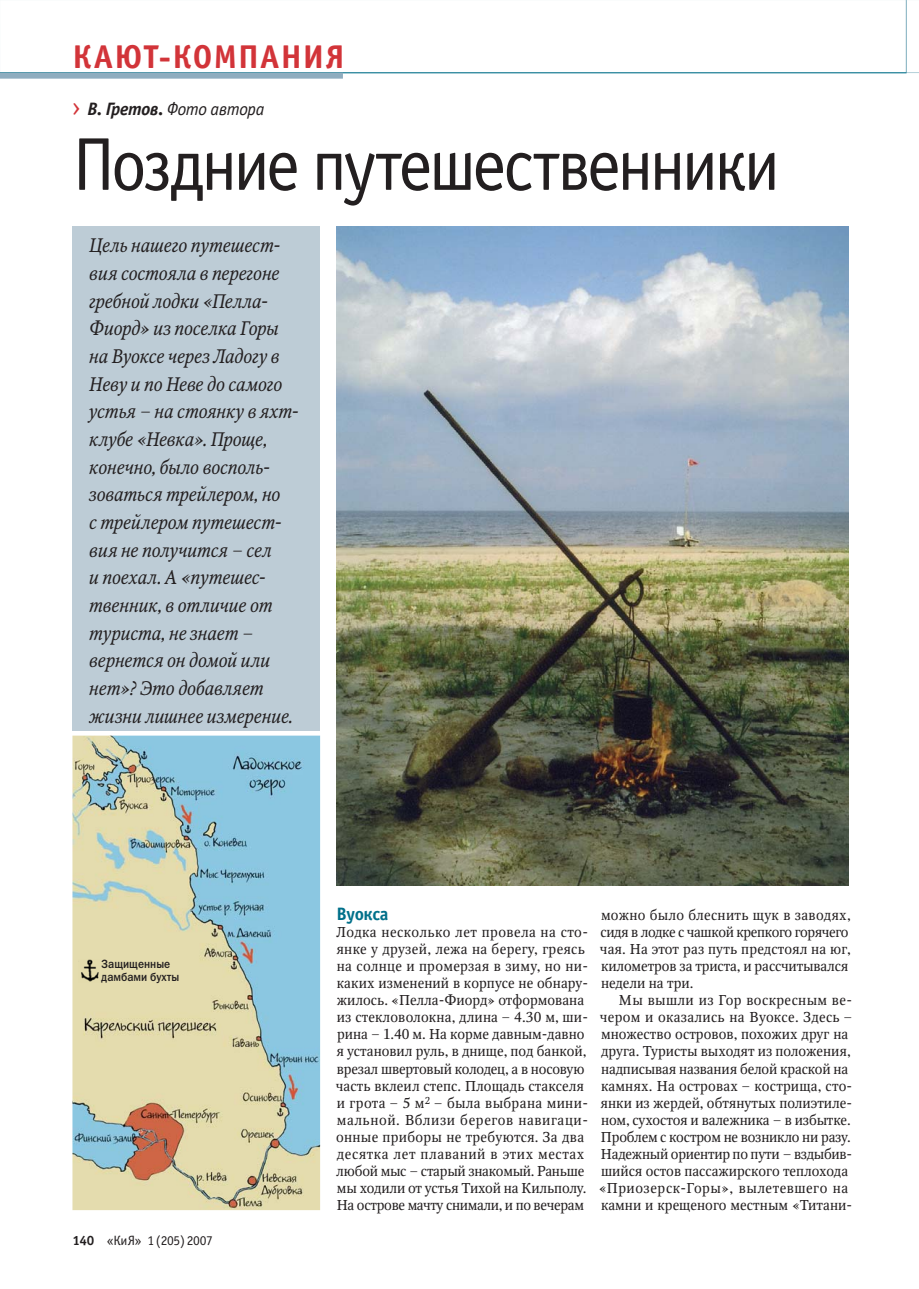
<style>
.page{position:relative;width:919px;height:1289px;background:#fff}
.page>*{position:absolute;margin:0;border:0;box-sizing:border-box;transform-origin:0 0}
.t1{font:75px "Officina Sans C";letter-spacing:-.05em;color:#231f20;scale:.95 1}
.t2{font:700 33px "Officina Sans C";letter-spacing:.04em;color:#d23439}
.t3{font:italic 19.5px/27.6px "Octava C";letter-spacing:-.01em;color:#231f20;scale:.95 1}
.t4{font:italic 18px "Officina Sans C";letter-spacing:-.025em;color:#231f20}
.t5{font:700 18px "Officina Sans C";letter-spacing:-.025em;color:#00708a}
.t6{font:14.25px/17.1px "Octava C";color:#231f20}
.t7{font:13.5px "Officina Sans C";letter-spacing:-.025em;color:#231f20}
.t8{font:12px/12.8px "Franklin Gothic Medium C";color:#231f20;scale:.9 1}
.s1{font-weight:700}
</style>
<div class="page">
<img style="left:336px;top:227px;width:512px;height:658px">
<div style="left:72px;top:227px;width:248px;height:504px;background:#bdccd6"></div>
<img style="left:72px;top:735px;width:248px;height:475px">
<img style="left:78px;top:959px;width:21px;height:23px">
<svg style="left:0;top:0;width:906px;height:73px"></svg>
<svg style="left:906px;top:0;width:12px;height:73px"></svg>
<hr style="left:0;top:73px;width:906px;height:1px;background:#00708a">
<div style="left:0;top:73px;width:343px;height:6px;background:#8fadbf"></div>
<h2 class="t2" style="left:72px;top:45px;width:273px">КАЮТ-КОМПАНИЯ</h2>
<p class="t4" style="left:87px;top:103px;width:178px"><span class="s1">В. Гретов.</span> Фото автора</p>
<h1 class="t1" style="left:72px;top:137px;width:746px">Поздние путешественники</h1>
<p class="t3" style="left:89px;top:234px;width:222px">Цель нашего путешест&shy;вия состояла в перегоне гребной лодки «Пелла-<br>Фиорд» из поселка Горы на Вуоксе через Ладогу в<br>Неву и по Неве до самого устья – на стоянку в яхт&shy;клубе «Невка». Проще, конечно, было восполь&shy;зоваться трейлером, но<br>с трейлером путешест&shy;вия не получится – сел<br>и поехал. А «путешес&shy;твенник, в отличие от туриста, не знает – вернется он домой или нет»? Это добавляет жизни лишнее измерение.</p>
<p class="t8" style="left:101px;top:958px;width:88px">Защищенные дамбами бухты</p>
<p class="t7" style="left:72px;top:1234px;width:142px"><span class="s1">140</span> «КиЯ» 1 (205) 2007</p>
<p class="t5" style="left:336px;top:907px;width:54px">Вуокса</p>
<p class="t6" style="left:336px;top:924px;width:254px">Лодка несколько лет провела на сто&shy;янке у друзей, лежа на берегу, греясь на солнце и промерзая в зиму, но ни&shy;каких изменений в корпусе не обнару&shy;жилось. «Пелла-Фиорд» отформована из стекловолокна, длина – 4.30 м, ши&shy;рина – 1.40 м. На корме давным-давно я установил руль, в днище, под банкой, врезал швертовый колодец, а в носовую часть вклеил степс. Площадь стакселя и грота – 5 м<sup>2</sup> – была выбрана мини&shy;мальной. Вблизи берегов навигаци&shy;онные приборы не требуются. За два десятка лет плаваний в этих местах любой мыс – старый знакомый. Раньше мы ходили от устья Тихой на Кильполу.<br>На острове мачту снимали, и по вечерам</p>
<p class="t6" style="left:600px;top:907px;width:252px">можно было блеснить щук в заводях, сидя в лодке с чашкой крепкого горячего чая. На этот раз путь предстоял на юг, километров за триста, и рассчитывался недели на три.</p>
<p class="t6" style="left:598px;top:993px;width:255px;text-indent:20px">Мы вышли из Гор воскресным ве&shy;чером и оказались на Вуоксе. Здесь – множество островов, похожих друг на друга. Туристы выходят из положения, надписывая названия белой краской на камнях. На островах – кострища, сто&shy;янки из жердей, обтянутых полиэтиле&shy;ном, сухостоя и валежника – в избытке.<br>Проблем с костром не возникло ни разу.<br>Надежный ориентир по пути – вздыбив&shy;шийся остов пассажирского теплохода «Приозерск-Горы», вылетевшего на камни и крещеного местным «Титани-</p>
</div>
